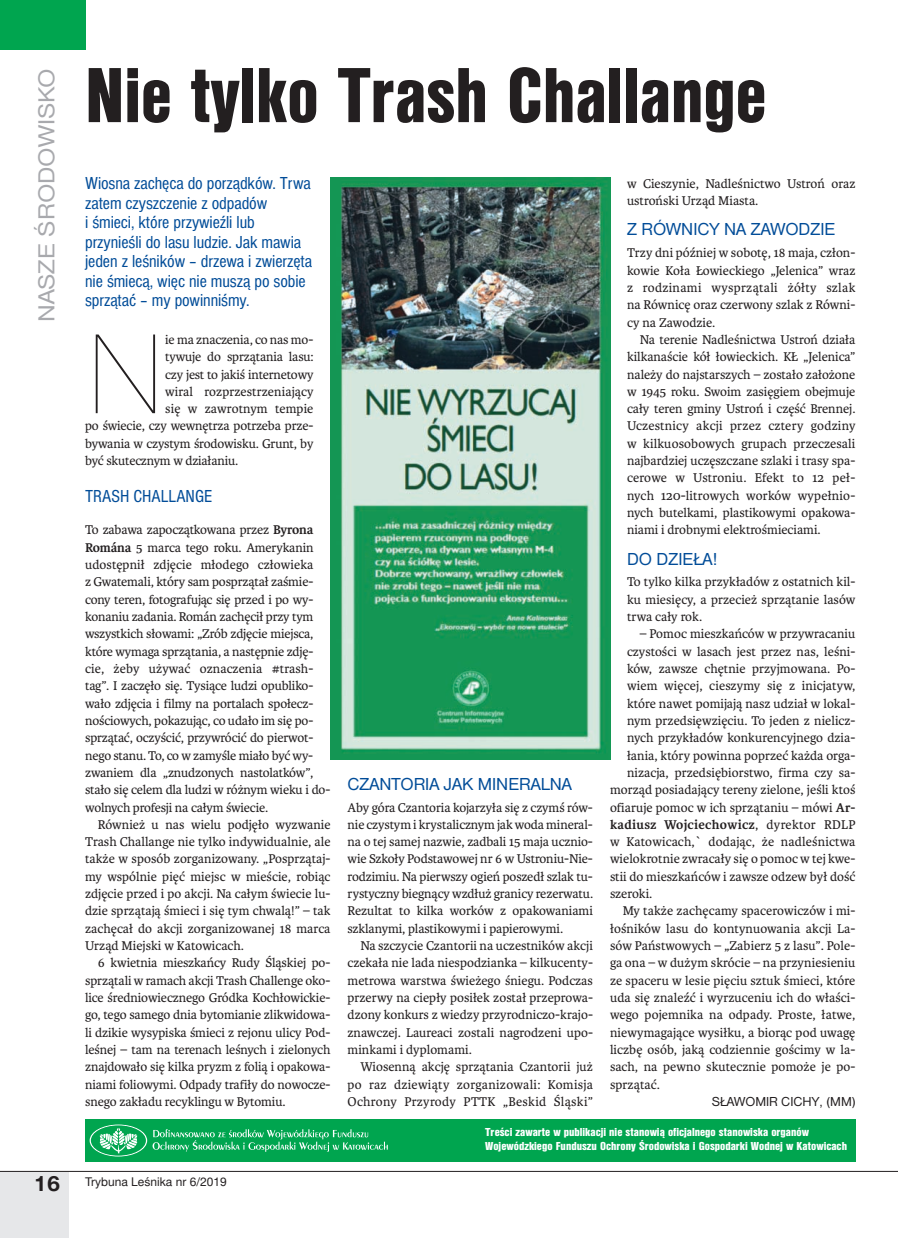
<style>
.page{position:relative;width:898px;height:1238px;background:#fff}
.page>*{position:absolute;margin:0;border:0;box-sizing:border-box;transform-origin:0 0}
.t1{font:200 117.9px "Nimbus Sans DCE";color:#231f20}
.t2{font:900 condensed 81px "Nimbus Sans DCE";color:#231f20}
.t3{font:24px "Nimbus Sans DCE";color:#a8a9ad;scale:1.1 1}
.t4{font:condensed 18px/19.5px "Nimbus Sans DCE";letter-spacing:-.005em;color:#014c98}
.t5{font:18px "Nimbus Sans DCE";color:#014c98}
.t6{font:13.5px/17.2px "Karmina";letter-spacing:-.005em;color:#231f20;text-align:justify}
.t7{font:700 13.5px "Karmina";letter-spacing:.02em;color:#231f20}
.t8{font:13.5px "Nimbus Sans DCE";color:#231f20}
.t9{font:900 condensed 12px/13.5px "Nimbus Sans DCE";color:#fff;scale:1.12 1}
.t10{font:12px "Switzer TTEFN";color:#231f20}
.s1{font-weight:700}
.s2{font-weight:400}
.s3{font-weight:700;font-size:21px}
</style>
<div class="page">
<div style="left:0;top:1171px;width:69px;height:66px;background:#e6e7e9"></div>
<hr style="left:0;top:1171px;width:897px;height:1px;background:#231f20">
<div style="left:0;top:0;width:85px;height:50px;background:#00a54f"></div>
<div style="left:85px;top:1118px;width:770px;height:43px;background:#00a54f"></div>
<svg style="left:90px;top:1124px;width:297px;height:32px"></svg>
<img style="left:330px;top:177px;width:279px;height:582px">
<h3 class="t3" style="left:38px;top:322px;width:232px;rotate:-90deg">NASZE ŚRODOWISKO</h3>
<h2 class="t2" style="left:85px;top:68px;width:682px">Nie tylko Trash Challange</h2>
<h3 class="t4" style="left:85px;top:175px;width:228px">Wiosna zachęca do porządków. Trwa zatem czyszczenie z odpadów<br>i śmieci, które przywieźli lub przynieśli do lasu ludzie. Jak mawia jeden z leśników – drzewa i zwierzęta nie śmiecą, więc nie muszą po sobie sprzątać – my powinniśmy.</h3>
<h1 class="t1" style="left:85px;top:334px;width:82px">N</h1>
<p class="t6" style="left:165px;top:332px;width:149px">ie ma zna cze nia, co nas mo -</p>
<p class="t6" style="left:626px;top:176px;width:230px">w Cie szy nie, Nad le śnic two Ustroń oraz ustroń ski Urząd Mia sta.</p>
<h3 class="t5" style="left:626px;top:223px;width:210px">Z RÓW NI CY NA ZA WO DZIE</h3>
<p class="t6" style="left:626px;top:245px;width:230px">Trzy dni póź niej w so bo tę, 18 ma ja, człon - ko wie Ko ła Ło wiec kie go „Je le ni ca” wraz z ro dzi na mi wy sprzą ta li żół ty szlak na Rów ni cę oraz czer wo ny szlak z Rów ni - cy na Za wo dzie.</p>
<p class="t6" style="left:626px;top:332px;width:230px;text-indent:13px">Na te re nie Nad le śnic twa Ustroń dzia ła kil ka na ście kół ło wiec kich. KŁ „Je le ni ca” na le ży do naj star szych – zo sta ło za ło żo ne w 1945 ro ku. Swo im za się giem obej mu je ca ły te ren gmi ny Ustroń i część Bren nej.<br>Uczest ni cy ak cji przez czte ry go dzi ny w kil ku oso bo wych gru pach prze cze sa li naj bar dziej uczęsz cza ne szla ki i tra sy spa - ce ro we w Ustro niu. Efekt to 12 peł - nych 120-li tro wych wor ków wy peł nio - nych bu tel ka mi, pla sti ko wy mi opa ko wa - nia mi i drob ny mi elek tro śmie cia mi.</p>
<h3 class="t5" style="left:626px;top:552px;width:92px">DO DZIE ŁA!</h3>
<p class="t6" style="left:626px;top:574px;width:230px">To tyl ko kil ka przy kła dów z ostat nich kil - ku mie się cy, a prze cież sprzą ta nie la sów trwa ca ły rok.</p>
<p class="t6" style="left:639px;top:626px;width:217px">– Po moc miesz kań ców w przy wra ca niu</p>
<p class="t6" style="left:626px;top:643px;width:230px">czy sto ści w la sach jest przez nas, le śni -</p>
<p class="t6" style="left:626px;top:661px;width:230px">ków, za wsze chęt nie przyj mo wa na. Po -</p>
<p class="t6" style="left:626px;top:678px;width:230px">wiem wię cej, cie szy my się z ini cja tyw,</p>
<p class="t6" style="left:626px;top:695px;width:230px">któ re na wet po mi ja ją nasz udział w lo kal -</p>
<p class="t6" style="left:626px;top:713px;width:230px">nym przed się wzię ciu. To je den z nie licz -</p>
<p class="t6" style="left:626px;top:730px;width:230px">nych przy kła dów kon ku ren cyj ne go dzia -</p>
<p class="t6" style="left:626px;top:747px;width:230px">ła nia, któ ry po win na po przeć każ da or ga -</p>
<p class="t6" style="left:626px;top:765px;width:230px">ni za cja, przed się bior stwo, fir ma czy sa -</p>
<p class="t6" style="left:609px;top:782px;width:247px">mo rząd po sia da ją cy te re ny zie lo ne, je śli ktoś</p>
<p class="t6" style="left:609px;top:799px;width:247px">ofia ru je po moc w ich sprzą ta niu – mó wi <span class="s1">Ar -</span></p>
<p class="t7" style="left:609px;top:819px;width:247px">ka diusz Woj cie cho wicz<span class="s2">, dy rek tor RDLP</span></p>
<p class="t6" style="left:609px;top:834px;width:247px">w Ka to wi cach,` do da jąc, że nad le śnic twa</p>
<p class="t6" style="left:609px;top:851px;width:247px">wie lo krot nie zwra ca ły się o po moc w tej kwe -</p>
<p class="t6" style="left:609px;top:868px;width:247px">stii do miesz kań ców i za wsze od zew był dość</p>
<p class="t6" style="left:609px;top:886px;width:44px">sze ro ki.</p>
<p class="t6" style="left:622px;top:903px;width:234px">My tak że za chę ca my spa ce ro wi czów i mi -</p>
<p class="t6" style="left:609px;top:920px;width:247px">ło śni ków la su do kon ty nu owa nia ak cji La -</p>
<p class="t6" style="left:609px;top:938px;width:247px">sów Pań stwo wych – „Za bierz 5 z la su”. Po le -</p>
<p class="t6" style="left:609px;top:955px;width:247px">ga ona – w du żym skró cie – na przy nie sie niu</p>
<p class="t6" style="left:609px;top:972px;width:247px">ze spa ce ru w le sie pię ciu sztuk śmie ci, któ re</p>
<p class="t6" style="left:609px;top:990px;width:247px">uda się zna leźć i wy rzu ce niu ich do wła ści -</p>
<p class="t6" style="left:609px;top:1007px;width:247px">we go po jem ni ka na od pa dy. Pro ste, ła twe,</p>
<p class="t6" style="left:609px;top:1024px;width:247px">nie wy ma ga ją ce wy sił ku, a bio rąc pod uwa gę</p>
<p class="t6" style="left:609px;top:1041px;width:247px">licz bę osób, ja ką co dzien nie go ści my w la -</p>
<p class="t6" style="left:609px;top:1059px;width:247px">sach, na pew no sku tecz nie po mo że je po -</p>
<p class="t6" style="left:609px;top:1076px;width:51px">sprzą tać.</p>
<p class="t8" style="left:711px;top:1096px;width:145px">SŁA WO MIR CI CHY, (MM)</p>
<p class="t6" style="left:165px;top:349px;width:150px">ty wu je do sprzą ta nia la su:</p>
<p class="t6" style="left:165px;top:366px;width:150px">czy jest to ja kiś in ter ne to wy</p>
<p class="t6" style="left:165px;top:384px;width:150px">wi ral roz prze strze nia ją cy</p>
<p class="t6" style="left:165px;top:401px;width:150px">się w za wrot nym tem pie</p>
<p class="t6" style="left:85px;top:418px;width:230px">po świe cie, czy we wnę trza po trze ba prze -</p>
<p class="t6" style="left:85px;top:436px;width:230px">by wa nia w czy stym śro do wi sku. Grunt, by</p>
<p class="t6" style="left:85px;top:453px;width:154px">być sku tecz nym w dzia ła niu.</p>
<h3 class="t4" style="left:85px;top:487px;width:129px">TRASH CHAL LAN GE</h3>
<p class="t6" style="left:85px;top:522px;width:246px;text-align:left">To za ba wa za po cząt ko wa na przez <span class="s1">By ro na Romána</span> 5 mar ca te go ro ku. Ame ry ka nin udo stęp nił zdję cie mło de go czło wie ka<br>z Gwa te ma li, któ ry sam po sprzą tał za śmie -<br>co ny te ren, fo to gra fu jąc się przed i po wy -<br>ko na niu za da nia. Román za chę cił przy tym wszyst kich sło wa mi: „Zrób zdję cie miej sca, któ re wy ma ga sprzą ta nia, a na stęp nie zdję - cie, że by uży wać ozna cze nia #tra sh - tag”. I za czę ło się. Ty sią ce lu dzi opu bli ko - wa ło zdję cia i fil my na por ta lach spo łecz - no ścio wych, po ka zu jąc, co uda ło im się po - sprzą tać, oczy ścić, przy wró cić do pier wot -<br>ne go sta nu. To, co w za my śle mia ło być wy - zwa niem dla „znu dzo nych na sto lat ków”, sta ło się ce lem dla lu dzi w róż nym wie ku i do - wol nych pro fe sji na ca łym świe cie.</p>
<p class="t6" style="left:85px;top:816px;width:247px;text-indent:13px">Rów nież u nas wie lu pod ję ło wy zwa nie Trash Chal lan ge nie tyl ko in dy wi du al nie, ale tak że w spo sób zor ga ni zo wa ny. „Po sprzą taj - my wspól nie pięć miejsc w mie ście, ro biąc zdję cie przed i po ak cji. Na ca łym świe cie lu - dzie sprzą ta ją śmie ci i się tym chwa lą!” – tak za chę cał do ak cji zor ga ni zo wa nej 18 mar ca Urząd Miej ski w Ka to wi cach.</p>
<p class="t6" style="left:85px;top:955px;width:247px;text-indent:13px">6 kwiet nia miesz kań cy Ru dy Ślą skiej po - sprzą ta li w ra mach ak cji Trash Chal len ge oko - li ce śre dnio wiecz ne go Gród ka Ko chło wic kie - go, te go sa me go dnia by to mia nie zli kwi do wa - li dzi kie wy sy pi ska śmie ci z re jo nu uli cy Pod - le śnej – tam na te re nach le śnych i zie lo nych znaj do wa ło się kil ka pryzm z fo lią i opa ko wa - nia mi fo lio wy mi. Od pa dy tra fi ły do no wo cze - sne go za kła du re cy klin gu w By to miu.</p>
<h3 class="t5" style="left:347px;top:777px;width:226px">CZAN TO RIA JAK MI NE RAL NA</h3>
<p class="t6" style="left:347px;top:799px;width:247px">Aby gó ra Czan to ria ko ja rzy ła się z czymś rów - nie czy stym i kry sta licz nym jak wo da mi ne ral - na o tej sa mej na zwie, za dba li 15 ma ja ucznio - wie Szko ły Pod sta wo wej nr 6 w Ustro niu -Nie - ro dzi miu. Na pierw szy ogień po szedł szlak tu - ry stycz ny bie gną cy wzdłuż gra ni cy re zer wa tu.<br>Re zul tat to kil ka wor ków z opa ko wa nia mi szkla ny mi, pla sti ko wy mi i pa pie ro wy mi.</p>
<p class="t6" style="left:347px;top:938px;width:247px;text-indent:13px">Na szczy cie Czan to rii na uczest ni ków ak cji cze ka ła nie la da nie spo dzian ka – kil ku cen ty - me tro wa war stwa świe że go śnie gu. Pod czas prze rwy na cie pły po si łek zo stał prze pro wa - dzo ny kon kurs z wie dzy przy rod ni czo -kra jo - znaw czej. Lau re aci zo sta li na gro dze ni upo - min ka mi i dy plo ma mi.</p>
<p class="t6" style="left:347px;top:1059px;width:247px;text-indent:13px">Wio sen ną ak cję sprzą ta nia Czan to rii już po raz dzie wią ty zor ga ni zo wa li: Ko mi sja Ochro ny Przy ro dy PTTK „Be skid Ślą ski”</p>
<p class="t10" style="left:34px;top:1174px;width:194px"><span class="s3">16</span> Trybuna Leśnika nr 6/2019</p>
<p class="t9" style="left:485px;top:1126px;width:324px">Treści zawarte w publikacji nie stanowią oficjalnego stanowiska organów<br>Wojewódzkiego Funduszu Ochrony Środowiska i Gospodarki Wodnej w Katowicach</p>
</div>
